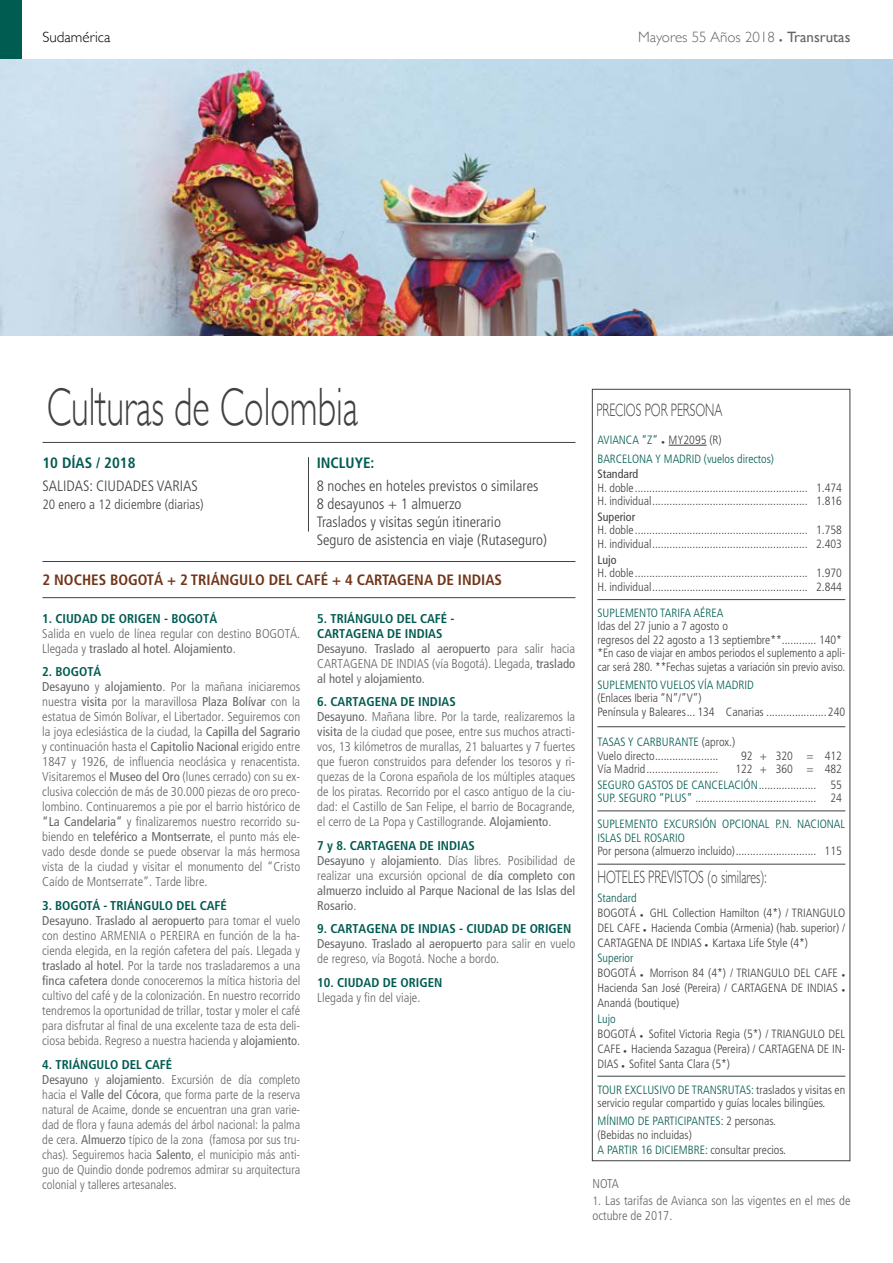
<style>
.page{position:relative;width:893px;height:1263px;background:#fff}
.page>*{position:absolute;margin:0;border:0;box-sizing:border-box;transform-origin:0 0}
.t1{font:300 54px "Gill Sans";color:#414042;scale:.67 1}
.t2{font:300 18px "Gill Sans";color:#414042;scale:.67 1}
.t3{font:300 condensed 15px/18px "Frutiger";color:#414042}
.t4{font:700 condensed 15px "Frutiger";color:#713518}
.t5{font:300 15px "Gill Sans";color:#636466}
.t6{font:700 condensed 15px "Frutiger";color:#005b50}
.t7{font:300 15px "Gill Sans";color:#000}
.t8{font:300 condensed 13.5px "Frutiger";color:#414042}
.t9{font:300 condensed 12.75px/15px "Frutiger";color:#636466}
.t10{font:condensed 12.75px/15px "Frutiger";color:#636466}
.t11{font:700 condensed 12.75px "Frutiger";color:#005b50}
.t12{font:300 condensed 12px/13.5px "Frutiger";color:#414042}
.t13{font:300 condensed 12px/18.6px "Frutiger";color:#005b50}
.t14{font:condensed 12px "Frutiger";color:#414042}
.t15{font:4.5px "Wingdings";color:#414042}
.s1{font-weight:400}
.s2{font-weight:700;color:#005b50}
.s3{font-weight:300}
.s4{color:#414042}
.s5{font-family:"Frutiger LT Std";color:#414042}
.s6{color:#005b50}
.s7{font-size:12px}
</style>
<div class="page">
<div style="left:0;top:0;width:21px;height:60px;background:#005b50"></div>
<img style="left:0;top:60px;width:893px;height:276px">
<hr style="left:43px;top:442px;width:532px;height:1px;background:#414042">
<div style="left:592px;top:389px;width:258px;height:772px;border:1px solid #414042"></div>
<hr style="left:669px;top:445px;width:37px;height:1px;background:#414042">
<hr style="left:597px;top:599px;width:248px;height:1px;background:#414042">
<hr style="left:597px;top:726px;width:248px;height:1px;background:#414042">
<hr style="left:597px;top:811px;width:248px;height:1px;background:#414042">
<hr style="left:597px;top:864px;width:248px;height:1px;background:#414042">
<hr style="left:597px;top:1076px;width:248px;height:1px;background:#414042">
<hr style="left:308px;top:457px;width:1px;height:74px;background:#414042">
<hr style="left:43px;top:561px;width:532px;height:1px;background:#414042">
<hr style="left:43px;top:597px;width:532px;height:1px;background:#414042">
<p class="t7" style="left:43px;top:25px;width:70px">Sudamérica</p>
<p class="t5" style="left:638px;top:25px;width:214px">Mayores 55 Años 2018 ● <span class="s1">Transrutas</span></p>
<h1 class="t1" style="left:47px;top:365px;width:466px">Culturas de Colombia</h1>
<p class="t6" style="left:43px;top:454px;width:94px">10 DÍAS / 2018</p>
<p class="t3" style="left:43px;top:477px;width:157px">SALIDAS: CIUDADES VARIAS</p>
<p class="t8" style="left:43px;top:496px;width:163px">20 enero a 12 diciembre (diarias)</p>
<p class="t6" style="left:317px;top:454px;width:59px">INCLUYE:</p>
<p class="t3" style="left:317px;top:477px;width:232px">8 noches en hoteles previstos o similares 8 desayunos + 1 almuerzo<br>Traslados y visitas según itinerario<br>Seguro de asistencia en viaje (Rutaseguro)</p>
<p class="t4" style="left:43px;top:571px;width:461px">2 NOCHES BOGOTÁ + 2 TRIÁNGULO DEL CAFÉ + 4 CARTAGENA DE INDIAS</p>
<p class="t11" style="left:42px;top:611px;width:176px">1. CIUDAD DE ORIGEN - BOGOTÁ</p>
<p class="t9" style="left:42px;top:626px;width:259px">Salida en vuelo de línea regular con destino BOGOTÁ.<br>Llegada y <span class="s1">traslado al hotel</span>. <span class="s1">Alojamiento</span>.</p>
<p class="t9" style="left:42px;top:665px;width:259px"><span class="s2">2. BOGOTÁ<br></span><span class="s1">Desayuno</span> y <span class="s1">alojamiento</span>. Por la mañana iniciaremos nuestra <span class="s1">visita</span> por la maravillosa <span class="s1">Plaza Bolívar</span> con la estatua de Simón Bolívar, el Libertador. Seguiremos con la joya eclesiástica de la ciudad, la <span class="s1">Capilla del Sagrario </span>y continuación hasta el <span class="s1">Capitolio Nacional</span> erigido entre 1847 y 1926, de influencia neoclásica y renacentista.<br>Visitaremos el <span class="s1">Museo del Oro</span> (lunes cerrado) con su ex&shy;clusiva colección de más de 30.000 piezas de oro preco&shy;lombino. Continuaremos a pie por el barrio histórico de <span class="s1">“La Candelaria”</span> y finalizaremos nuestro recorrido su&shy;biendo en <span class="s1">teleférico a Montserrate</span>, el punto más ele&shy;vado desde donde se puede observar la más hermosa vista de la ciudad y visitar el monumento del “Cristo Caído de Montserrate”. Tarde libre.</p>
<p class="t9" style="left:42px;top:898px;width:260px"><span class="s2">3. BOGOTÁ - TRIÁNGULO DEL CAFÉ<br></span><span class="s1">Desayuno</span>. <span class="s1">Traslado al aeropuerto</span> para tomar el vuelo con destino ARMENIA o PEREIRA en función de la ha&shy;cienda elegida, en la región cafetera del país. Llegada y <span class="s1">traslado al hotel</span>. Por la tarde nos trasladaremos a una <span class="s1">finca cafetera</span> donde conoceremos la mítica historia del cultivo del café y de la colonización. En nuestro recorrido tendremos la oportunidad de trillar, tostar y moler el café para disfrutar al final de una excelente taza de esta deli&shy;ciosa bebida. Regreso a nuestra hacienda y <span class="s1">alojamiento</span>.</p>
<p class="t9" style="left:42px;top:1057px;width:260px"><span class="s2">4. TRIÁNGULO DEL CAFÉ<br></span><span class="s1">Desayuno</span> y <span class="s1">alojamiento</span>. Excursión de día completo hacia el <span class="s1">Valle del Cócora</span>, que forma parte de la reserva natural de Acaime, donde se encuentran una gran varie&shy;dad de flora y fauna además del árbol nacional: la palma de cera. <span class="s1">Almuerzo</span> típico de la zona (famosa por sus tru&shy;chas). Seguiremos hacia <span class="s1">Salento</span>, el municipio más anti&shy;guo de Quindio donde podremos admirar su arquitectura colonial y talleres artesanales.</p>
<p class="t10" style="left:317px;top:611px;width:259px"><span class="s2">5. TRIÁNGULO DEL CAFÉ -<br>CARTAGENA DE INDIAS<br></span>Desayuno<span class="s3">.</span> Traslado al aeropuerto <span class="s3">para salir hacia CARTAGENA DE INDIAS (vía Bogotá). Llegada,</span> traslado al hotel <span class="s3">y</span> alojamiento<span class="s3">.</span></p>
<p class="t9" style="left:317px;top:695px;width:259px"><span class="s2">6. CARTAGENA DE INDIAS<br></span><span class="s1">Desayuno</span>. Mañana libre. Por la tarde, realizaremos la <span class="s1">visita</span> de la ciudad que posee, entre sus muchos atracti&shy;vos, 13 kilómetros de murallas, 21 baluartes y 7 fuertes que fueron construidos para defender los tesoros y ri&shy;quezas de la Corona española de los múltiples ataques de los piratas. Recorrido por el casco antiguo de la ciu&shy;dad: el Castillo de San Felipe, el barrio de Bocagrande, el cerro de La Popa y Castillogrande. <span class="s1">Alojamiento</span>.</p>
<p class="t10" style="left:317px;top:838px;width:259px"><span class="s2">7 y 8. CARTAGENA DE INDIAS<br></span>Desayuno <span class="s3">y</span> alojamiento<span class="s3">. Días libres. Posibilidad de realizar una excursión opcional de</span> día completo con almuerzo incluido al Parque Nacional de las Islas del Rosario<span class="s3">.</span></p>
<p class="t9" style="left:317px;top:922px;width:259px"><span class="s2">9. CARTAGENA DE INDIAS - CIUDAD DE ORIGEN<br></span><span class="s1">Desayuno</span>. <span class="s1">Traslado al aeropuerto</span> para salir en vuelo de regreso, vía Bogotá. Noche a bordo.</p>
<p class="t11" style="left:317px;top:975px;width:127px">10. CIUDAD DE ORIGEN</p>
<p class="t9" style="left:317px;top:990px;width:105px">Llegada y fin del viaje.</p>
<h2 class="t2" style="left:596px;top:396px;width:190px">PRECIOS POR PERSONA</h2>
<p class="t13" style="left:597px;top:431px;width:178px">AVIANCA “Z” <span class="s4">●</span> <span class="s5">MY2095 (R)<br></span>BARCELONA Y MADRID (vuelos directos)</p>
<p class="t14" style="left:597px;top:467px;width:42px">Standard</p>
<p class="t12" style="left:597px;top:481px;width:246px">H. doble............................................................ 1.474<br>H. individual...................................................... 1.816</p>
<p class="t14" style="left:597px;top:510px;width:39px">Superior</p>
<p class="t12" style="left:597px;top:524px;width:246px">H. doble............................................................ 1.758<br>H. individual...................................................... 2.403</p>
<p class="t14" style="left:597px;top:552px;width:21px">Lujo</p>
<p class="t12" style="left:597px;top:566px;width:246px">H. doble............................................................ 1.970<br>H. individual...................................................... 2.844</p>
<p class="t13" style="left:597px;top:603px;width:127px">SUPLEMENTO TARIFA AÉREA</p>
<p class="t12" style="left:597px;top:619px;width:249px">Idas del 27 junio a 7 agosto o<br>regresos del 22 agosto a 13 septiembre**............ 140* *En caso de viajar en ambos periodos el suplemento a apli&shy;car será 280. **Fechas sujetas a variación sin previo aviso.</p>
<p class="t13" style="left:597px;top:675px;width:158px">SUPLEMENTO VUELOS VÍA MADRID</p>
<p class="t12" style="left:597px;top:691px;width:249px">(Enlaces Iberia “N”/”V”)<br>Península y Baleares... 134 Canarias .....................240</p>
<p class="t12" style="left:597px;top:735px;width:139px"><span class="s6">TASAS Y CARBURANTE</span> (aprox.)<br>Vuelo directo......................</p>
<p class="t12" style="left:741px;top:749px;width:102px">92 + 320 = 412</p>
<p class="t12" style="left:597px;top:762px;width:122px">Vía Madrid.........................</p>
<p class="t12" style="left:597px;top:761px;width:246px;line-height:15.6px;text-align:right">122 + 360 = 482<br><span class="s6">SEGURO GASTOS DE CANCELACIÓN</span>.................... 55</p>
<p class="t13" style="left:597px;top:785px;width:249px;line-height:26.2px">SUP. SEGURO “PLUS” <span class="s4">.......................................... 24<br></span>SUPLEMENTO EXCURSIÓN OPCIONAL P.N. NACIONAL</p>
<p class="t13" style="left:597px;top:829px;width:89px">ISLAS DEL ROSARIO</p>
<p class="t12" style="left:597px;top:845px;width:246px">Por persona (almuerzo incluido)............................ 115</p>
<h2 class="t2" style="left:597px;top:863px;width:254px">HOTELES PREVISTOS (o similares):</h2>
<p class="t12" style="left:597px;top:891px;width:249px;line-height:15px"><span class="s6">Standard<br></span>BOGOTÁ ● GHL Collection Hamilton (4*) / TRIANGULO DEL CAFE ● Hacienda Combia (Armenia) (hab. superior) / CARTAGENA DE INDIAS ● Kartaxa Life Style (4*)<br><span class="s6">Superior<br></span>BOGOTÁ ● Morrison 84 (4*) / TRIANGULO DEL CAFE</p>
<p class="t15" style="left:842px;top:973px;width:5px">●</p>
<p class="t12" style="left:597px;top:982px;width:242px">Hacienda San José (Pereira) / CARTAGENA DE INDIAS</p>
<p class="t15" style="left:842px;top:988px;width:5px">●</p>
<p class="t12" style="left:597px;top:997px;width:83px">Anandá (boutique)</p>
<p class="t12" style="left:597px;top:1011px;width:249px;line-height:15px"><span class="s6">Lujo<br></span>BOGOTÁ ● Sofitel Victoria Regia (5*) / TRIANGULO DEL CAFE ● Hacienda Sazagua (Pereira) / CARTAGENA DE IN-DIAS ● Sofitel Santa Clara (5*)</p>
<p class="t12" style="left:597px;top:1083px;width:249px"><span class="s6">TOUR EXCLUSIVO DE TRANSRUTAS:</span> traslados y visitas en servicio regular compartido y guías locales bilingües.</p>
<p class="t12" style="left:597px;top:1114px;width:180px"><span class="s6">MÍNIMO DE PARTICIPANTES:</span> 2 personas. (Bebidas no incluidas)</p>
<p class="t13" style="left:597px;top:1141px;width:190px">A PARTIR 16 DICIEMBRE: <span class="s4">consultar precios.</span></p>
<p class="t9" style="left:592px;top:1176px;width:28px">NOTA</p>
<p class="t9" style="left:592px;top:1194px;width:259px"><span class="s7">1.</span> Las tarifas de Avianca son las vigentes en el mes de octubre de 2017.</p>
</div>
